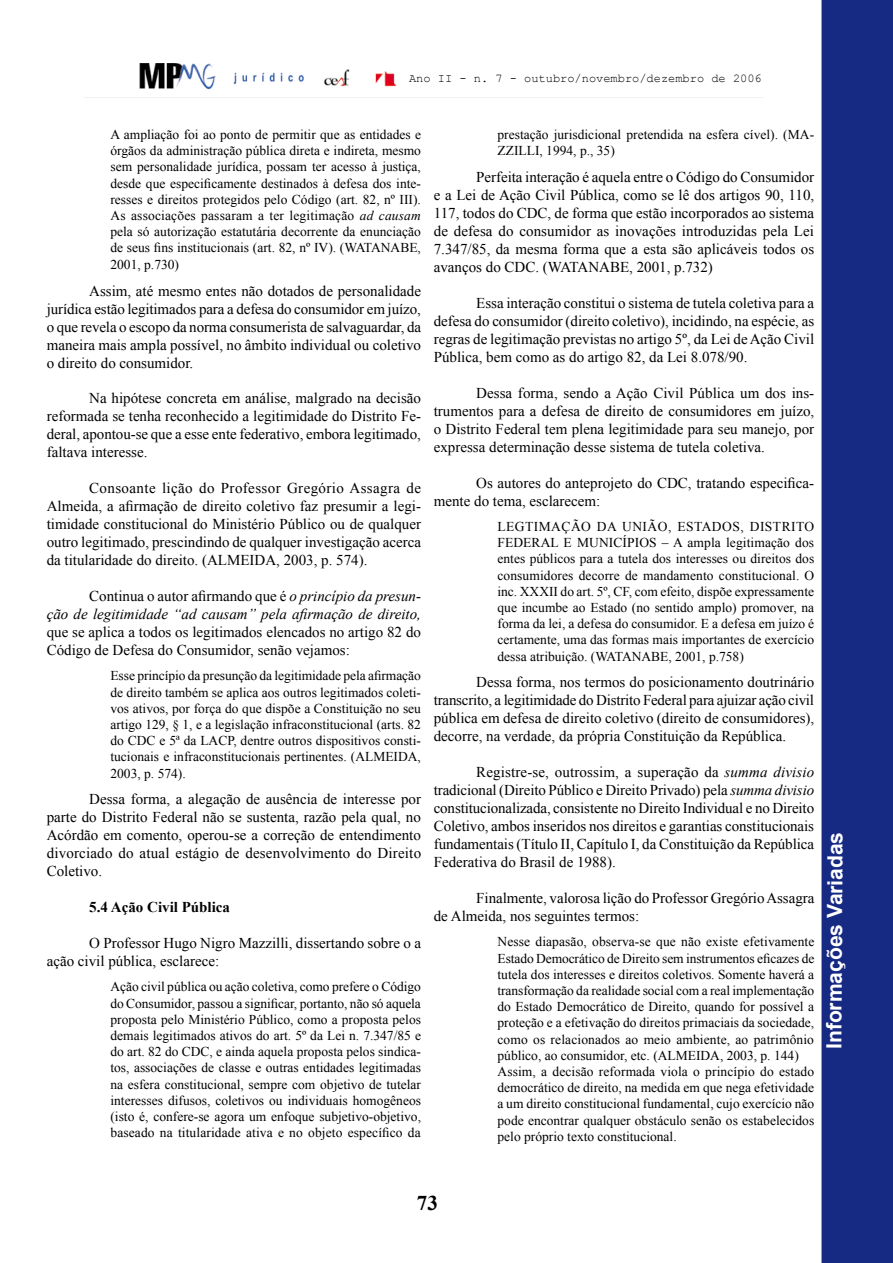
<style>
.page{position:relative;width:893px;height:1263px;background:#fff}
.page>*{position:absolute;margin:0;border:0;box-sizing:border-box;transform-origin:0 0}
.t1{font:700 21px "Arial";letter-spacing:-.005em;color:#fff}
.t2{font:700 21px "Times New Roman";color:#000}
.t3{font:15px/18px "Times New Roman";color:#000;text-align:justify}
.t4{font:italic 15px/18px "Times New Roman";color:#000;text-align:right}
.t5{font:700 15px "Times New Roman";color:#000}
.t6{font:13.5px/16.2px "Times New Roman";color:#000;text-align:justify}
.t7{font:12px "Courier New";color:#000}
.s1{font-style:italic}
.s2{font-style:normal}
</style>
<div class="page">
<div style="left:821px;top:0;width:72px;height:1263px;background:#162983"></div>
<img style="left:139px;top:64px;width:258px;height:26px">
<p class="t7" style="left:409px;top:71px;width:354px">Ano II - n. 7 - outubro/novembro/dezembro de 2006</p>
<p class="t6" style="left:110px;top:126px;width:312px">A ampliação foi ao ponto de permitir que as entidades e órgãos da administração pública direta e indireta, mesmo sem personalidade jurídica, possam ter acesso à justiça, desde que especificamente destinados à defesa dos inte&shy;resses e direitos protegidos pelo Código (art. 82, nº III).<br>As associações passaram a ter legitimação <span class="s1">ad causam </span>pela só autorização estatutária decorrente da enunciação de seus fins institucionais (art. 82, nº IV). (WATANABE, 2001, p.730)</p>
<p class="t3" style="left:47px;top:281px;width:376px;text-indent:43px">Assim, até mesmo entes não dotados de personalidade jurídica estão legitimados para a defesa do consumidor em juízo, o que revela o escopo da norma consumerista de salvaguardar, da maneira mais ampla possível, no âmbito individual ou coletivo o direito do consumidor.</p>
<p class="t3" style="left:47px;top:389px;width:376px;text-indent:43px">Na hipótese concreta em análise, malgrado na decisão reformada se tenha reconhecido a legitimidade do Distrito Fe&shy;deral, apontou-se que a esse ente federativo, embora legitimado, faltava interesse.</p>
<p class="t3" style="left:47px;top:479px;width:376px;text-indent:43px">Consoante lição do Professor Gregório Assagra de Almeida, a afirmação de direito coletivo faz presumir a legi&shy;timidade constitucional do Ministério Público ou de qualquer outro legitimado, prescindindo de qualquer investigação acerca da titularidade do direito. (ALMEIDA, 2003, p. 574).</p>
<p class="t4" style="left:47px;top:587px;width:376px"><span class="s2">Continua o autor afirmando que é</span> o princípio da presun-<br>ção de legitimidade “ad causam” pela afirmação de direito,</p>
<p class="t3" style="left:47px;top:623px;width:376px">que se aplica a todos os legitimados elencados no artigo 82 do<br>Código de Defesa do Consumidor, senão vejamos:</p>
<p class="t6" style="left:110px;top:667px;width:312px">Esse princípio da presunção da legitimidade pela afirmação de direito também se aplica aos outros legitimados coleti&shy;vos ativos, por força do que dispõe a Constituição no seu artigo 129, § 1, e a legislação infraconstitucional (arts. 82 do CDC e 5ª da LACP, dentre outros dispositivos consti&shy;tucionais e infraconstitucionais pertinentes. (ALMEIDA, 2003, p. 574).</p>
<p class="t3" style="left:47px;top:790px;width:376px;text-indent:43px">Dessa forma, a alegação de ausência de interesse por parte do Distrito Federal não se sustenta, razão pela qual, no Acórdão em comento, operou-se a correção de entendimento divorciado do atual estágio de desenvolvimento do Direito Coletivo.</p>
<p class="t5" style="left:89px;top:897px;width:142px">5.4 Ação Civil Pública</p>
<p class="t3" style="left:47px;top:934px;width:376px;text-indent:43px">O Professor Hugo Nigro Mazzilli, dissertando sobre o a ação civil pública, esclarece:</p>
<p class="t6" style="left:110px;top:979px;width:312px">Ação civil pública ou ação coletiva, como prefere o Código do Consumidor, passou a significar, portanto, não só aquela proposta pelo Ministério Público, como a proposta pelos demais legitimados ativos do art. 5º da Lei n. 7.347/85 e do art. 82 do CDC, e ainda aquela proposta pelos sindica&shy;tos, associações de classe e outras entidades legitimadas na esfera constitucional, sempre com objetivo de tutelar interesses difusos, coletivos ou individuais homogêneos (isto é, confere-se agora um enfoque subjetivo-objetivo, baseado na titularidade ativa e no objeto específico da</p>
<p class="t6" style="left:497px;top:126px;width:318px">prestação jurisdicional pretendida na esfera cível). (MA-<br>ZZILLI, 1994, p., 35)</p>
<p class="t3" style="left:434px;top:168px;width:382px;text-indent:43px">Perfeita interação é aquela entre o Código do Consumidor e a Lei de Ação Civil Pública, como se lê dos artigos 90, 110, 117, todos do CDC, de forma que estão incorporados ao sistema de defesa do consumidor as inovações introduzidas pela Lei 7.347/85, da mesma forma que a esta são aplicáveis todos os avanços do CDC. (WATANABE, 2001, p.732)</p>
<p class="t3" style="left:434px;top:294px;width:382px;text-indent:43px">Essa interação constitui o sistema de tutela coletiva para a defesa do consumidor (direito coletivo), incidindo, na espécie, as regras de legitimação previstas no artigo 5º, da Lei de Ação Civil Pública, bem como as do artigo 82, da Lei 8.078/90.</p>
<p class="t3" style="left:434px;top:384px;width:382px;text-indent:43px">Dessa forma, sendo a Ação Civil Pública um dos ins&shy;trumentos para a defesa de direito de consumidores em juízo, o Distrito Federal tem plena legitimidade para seu manejo, por expressa determinação desse sistema de tutela coletiva.</p>
<p class="t3" style="left:434px;top:473px;width:382px;text-indent:43px">Os autores do anteprojeto do CDC, tratando especifica&shy;mente do tema, esclarecem:</p>
<p class="t6" style="left:497px;top:518px;width:318px">LEGTIMAÇÃO DA UNIÃO, ESTADOS, DISTRITO FEDERAL E MUNICÍPIOS – A ampla legitimação dos entes públicos para a tutela dos interesses ou direitos dos consumidores decorre de mandamento constitucional. O inc. XXXII do art. 5º, CF, com efeito, dispõe expressamente que incumbe ao Estado (no sentido amplo) promover, na forma da lei, a defesa do consumidor. E a defesa em juízo é certamente, uma das formas mais importantes de exercício dessa atribuição. (WATANABE, 2001, p.758)</p>
<p class="t3" style="left:434px;top:673px;width:382px;text-indent:43px">Dessa forma, nos termos do posicionamento doutrinário transcrito, a legitimidade do Distrito Federal para ajuizar ação civil pública em defesa de direito coletivo (direito de consumidores), decorre, na verdade, da própria Constituição da República.</p>
<p class="t3" style="left:434px;top:763px;width:382px;text-indent:43px">Registre-se, outrossim, a superação da <span class="s1">summa divisio </span>tradicional (Direito Público e Direito Privado) pela <span class="s1">summa divisio </span>constitucionalizada, consistente no Direito Individual e no Direito Coletivo, ambos inseridos nos direitos e garantias constitucionais fundamentais (Título II, Capítulo I, da Constituição da República Federativa do Brasil de 1988).</p>
<p class="t3" style="left:434px;top:889px;width:382px;text-indent:43px">Finalmente, valorosa lição do Professor Gregório Assagra de Almeida, nos seguintes termos:</p>
<p class="t6" style="left:497px;top:933px;width:318px;text-align:left">Nesse diapasão, observa-se que não existe efetivamente Estado Democrático de Direito sem instrumentos eficazes de tutela dos interesses e direitos coletivos. Somente haverá a transformação da realidade social com a real implementação do Estado Democrático de Direito, quando for possível a proteção e a efetivação do direitos primaciais da sociedade, como os relacionados ao meio ambiente, ao patrimônio público, ao consumidor, etc. (ALMEIDA, 2003, p. 144)<br>Assim, a decisão reformada viola o princípio do estado democrático de direito, na medida em que nega efetividade a um direito constitucional fundamental, cujo exercício não pode encontrar qualquer obstáculo senão os estabelecidos pelo próprio texto constitucional.</p>
<h1 class="t1" style="left:821px;top:1049px;width:219px;rotate:-90deg">Informações Variadas</h1>
<h1 class="t2" style="left:417px;top:1188px;width:22px">73</h1>
</div>
